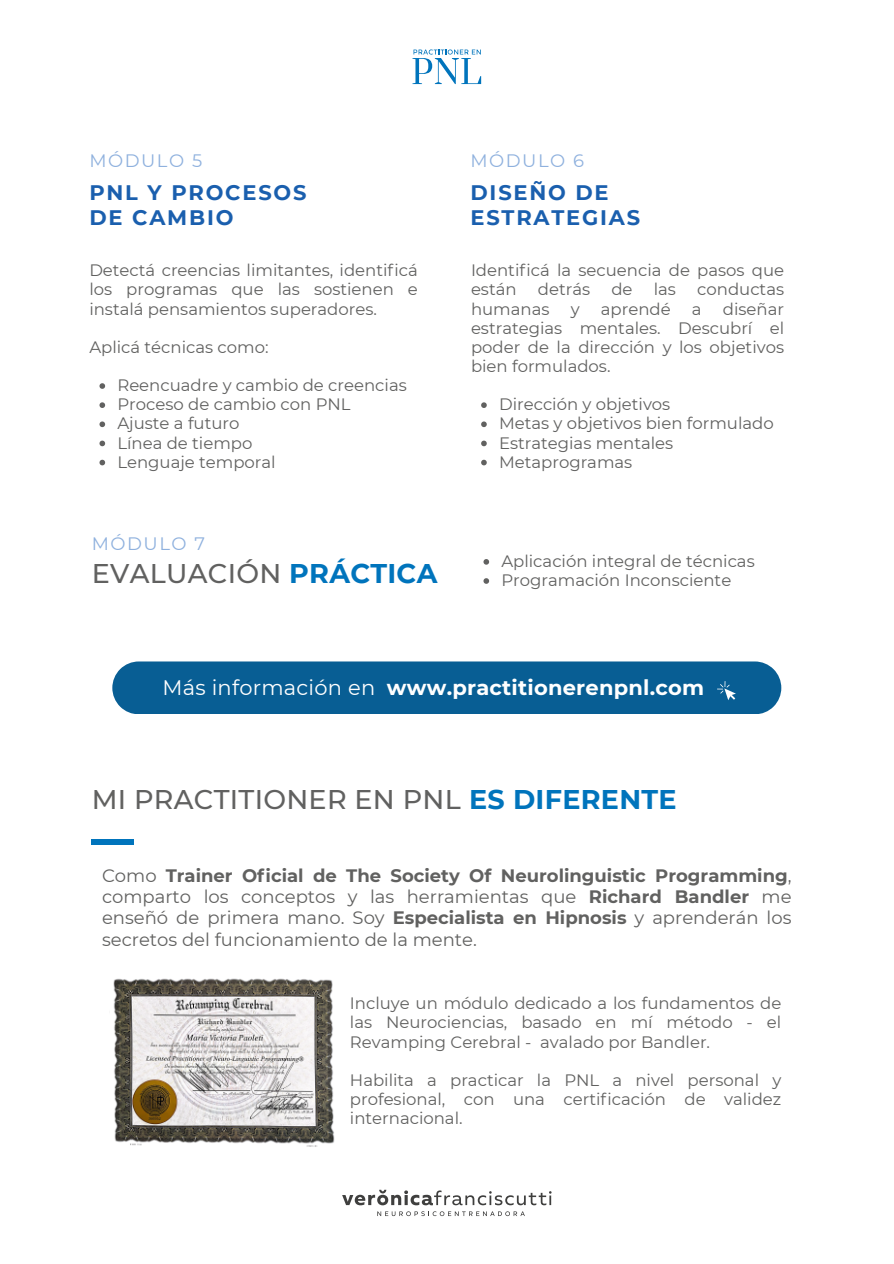
<style>
.page{position:relative;width:894px;height:1264px;background:#fff}
.page>*{position:absolute;margin:0;border:0;box-sizing:border-box;transform-origin:0 0}
.t1{font:500 27px "Montserrat";letter-spacing:.01em;color:#616160}
.t2{font:700 21px "Montserrat";letter-spacing:.01em;color:#fff}
.t3{font:700 21px/25px "Montserrat";letter-spacing:.085em;color:#1a5fae}
.t4{font:18px/21.3px "Montserrat";color:#616160;text-align:justify}
.t5{font:18px "Montserrat";letter-spacing:.085em;color:#8fb1de}
.t6{font:16.5px/19.2px "Montserrat";color:#616160;text-align:justify}
.s1{font-weight:700;color:#0074bc}
.s2{font-weight:400}
.s3{font-weight:700}
</style>
<div class="page">
<svg style="left:377px;top:1211px;width:147px;height:5px"></svg>
<svg style="left:342px;top:1189px;width:209px;height:16px"></svg>
<div style="left:91px;top:839px;width:43px;height:6px;background:#0074bc"></div>
<img style="left:113px;top:978px;width:222px;height:169px">
<svg style="left:99px;top:383px;width:6px;height:6px"></svg>
<svg style="left:99px;top:402px;width:6px;height:6px"></svg>
<svg style="left:99px;top:421px;width:6px;height:6px"></svg>
<svg style="left:99px;top:440px;width:6px;height:6px"></svg>
<svg style="left:99px;top:460px;width:6px;height:5px"></svg>
<svg style="left:481px;top:402px;width:5px;height:6px"></svg>
<svg style="left:481px;top:421px;width:5px;height:6px"></svg>
<svg style="left:481px;top:440px;width:5px;height:6px"></svg>
<svg style="left:481px;top:460px;width:5px;height:5px"></svg>
<svg style="left:483px;top:559px;width:6px;height:5px"></svg>
<svg style="left:483px;top:578px;width:6px;height:6px"></svg>
<div style="left:112px;top:661px;width:669px;height:53px;background:#085e94"></div>
<svg style="left:412px;top:49px;width:69px;height:35px"></svg>
<p class="t5" style="left:89px;top:150px;width:114px">MÓDULO 5</p>
<p class="t3" style="left:89px;top:180px;width:219px">PNL Y PROCESOS<br>DE CAMBIO</p>
<h2 class="t6" style="left:89px;top:261px;width:330px">Detectá creencias limitantes, identificá los programas que las sostienen e instalá pensamientos superadores.</h2>
<p class="t6" style="left:89px;top:337px;width:181px">Aplicá técnicas como:</p>
<p class="t6" style="left:117px;top:375px;width:291px">Reencuadre y cambio de creencias</p>
<p class="t6" style="left:117px;top:395px;width:235px">Proceso de cambio con PNL</p>
<p class="t6" style="left:117px;top:414px;width:123px">Ajuste a futuro</p>
<p class="t6" style="left:117px;top:433px;width:136px">Línea de tiempo</p>
<p class="t6" style="left:117px;top:452px;width:160px">Lenguaje temporal</p>
<h1 class="t5" style="left:92px;top:532px;width:115px">MÓDULO 7</h1>
<p class="t1" style="left:92px;top:556px;width:347px">EVALUACIÓN <span class="s1">PRÁCTICA</span></p>
<p class="t5" style="left:470px;top:150px;width:115px">MÓDULO 6</p>
<p class="t3" style="left:470px;top:180px;width:171px">DISEÑO DE<br>ESTRATEGIAS</p>
<p class="t6" style="left:471px;top:261px;width:314px">Identificá la secuencia de pasos que están</p>
<p class="t6" style="left:537px;top:280px;width:54px">detrás</p>
<p class="t6" style="left:611px;top:280px;width:23px">de</p>
<p class="t6" style="left:653px;top:280px;width:24px">las</p>
<p class="t6" style="left:697px;top:280px;width:88px">conductas</p>
<p class="t6" style="left:471px;top:299px;width:80px">humanas</p>
<p class="t6" style="left:570px;top:299px;width:10px">y</p>
<p class="t6" style="left:600px;top:299px;width:71px">aprendé</p>
<p class="t6" style="left:691px;top:299px;width:11px">a</p>
<p class="t6" style="left:471px;top:299px;width:314px;text-indent:252px">diseñar estrategias mentales. Descubrí el poder de la dirección y los objetivos bien formulados.</p>
<p class="t6" style="left:499px;top:395px;width:173px">Dirección y objetivos</p>
<h4 class="t6" style="left:499px;top:414px;width:276px">Metas y objetivos bien formulado</h4>
<p class="t6" style="left:499px;top:433px;width:176px">Estrategias mentales</p>
<p class="t6" style="left:499px;top:452px;width:135px">Metaprogramas</p>
<h1 class="t6" style="left:501px;top:551px;width:255px">Aplicación integral de técnicas</h1>
<h3 class="t6" style="left:501px;top:570px;width:231px">Programación Inconsciente</h3>
<p class="t2" style="left:162px;top:674px;width:543px"><span class="s2">Más información en</span> www.practitionerenpnl.com</p>
<h4 class="t1" style="left:92px;top:782px;width:586px">MI PRACTITIONER EN PNL <span class="s1">ES DIFERENTE</span></h4>
<h4 class="t4" style="left:102px;top:864px;width:691px">Como <span class="s3">Trainer Oficial de The Society Of Neurolinguistic Programming</span>, comparto los conceptos y las herramientas que <span class="s3">Richard Bandler</span> me enseñó de primera mano. Soy <span class="s3">Especialista en Hipnosis</span> y aprenderán los secretos del funcionamiento de la mente.</h4>
<p class="t6" style="left:350px;top:993px;width:433px">Incluye un módulo dedicado a los fundamentos de las Neurociencias, basado en mí método - el Revamping Cerebral - avalado por Bandler.</p>
<p class="t6" style="left:350px;top:1070px;width:433px">Habilita a practicar la PNL a nivel personal y profesional, con una certificación de validez internacional.</p>
</div>
